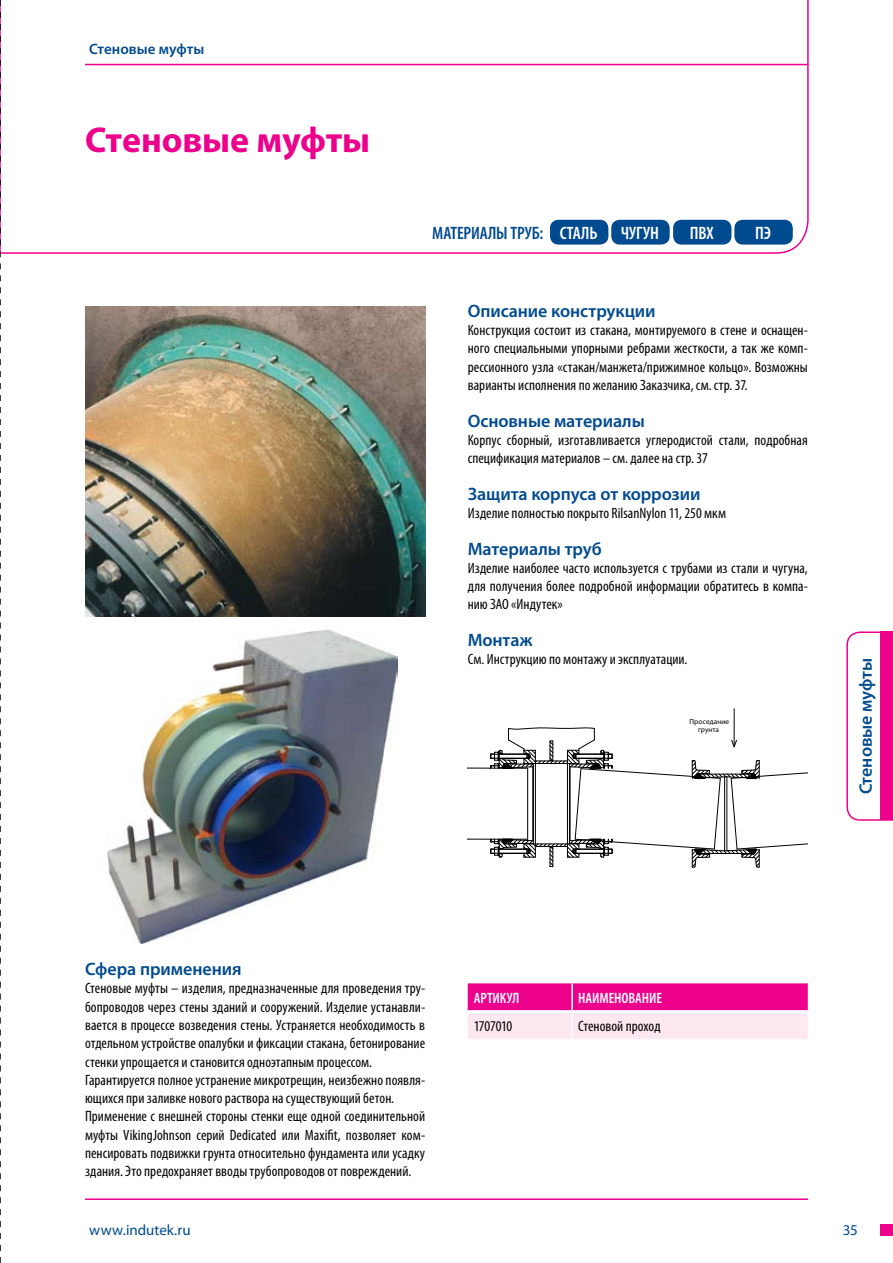
<style>
.page{position:relative;width:893px;height:1263px;background:#fff}
.page>*{position:absolute;margin:0;border:0;box-sizing:border-box;transform-origin:0 0}
.t1{font:700 36px "Myriad Pro";letter-spacing:-.005em;color:#ec008c}
.t2{font:600 18px "Myriad Pro";letter-spacing:-.005em;color:#004a8f}
.t3{font:600 condensed 18px "Myriad Pro";letter-spacing:.005em;color:#004a8f}
.t4{font:600 condensed 18px "Myriad Pro";letter-spacing:.005em;color:#fff}
.t5{font:condensed 15px/18.3px "Myriad Pro";letter-spacing:.005em;color:#000;text-align:justify}
.t6{font:600 condensed 15px "Myriad Pro";color:#fff}
.t7{font:15px "Myriad Pro";color:#004a8f}
.t8{font:600 15px "Myriad Pro";letter-spacing:.005em;color:#004a8f}
.t9{font:condensed 15px "Myriad Pro";letter-spacing:-.015em;color:#000}
.t10{font:7.35px/7.6px "Myriad Pro";letter-spacing:.01em;color:#000;text-align:center}
.s1{color:#fff}
</style>
<div class="page">
<div style="left:880px;top:1224px;width:13px;height:12px;background:#ec008c"></div>
<hr style="left:85px;top:1198px;width:723px;height:2px;background:#ec008c">
<svg style="left:846px;top:631px;width:47px;height:190px"></svg>
<hr style="left:468px;top:839px;width:60px;height:1px;background:#000">
<hr style="left:468px;top:767px;width:60px;height:2px;background:#000">
<hr style="left:734px;top:708px;width:1px;height:39px;background:#000">
<svg style="left:489px;top:727px;width:319px;height:141px"></svg>
<svg style="left:1px;top:0;width:808px;height:254px"></svg>
<svg style="left:468px;top:983px;width:340px;height:56px;background:#f473be"></svg>
<hr style="left:468px;top:1010px;width:103px;height:3px;background:#fff">
<hr style="left:573px;top:1010px;width:235px;height:3px;background:#fff">
<hr style="left:571px;top:983px;width:2px;height:29px;background:#fff">
<hr style="left:571px;top:1012px;width:2px;height:27px;background:#fff">
<div style="left:550px;top:220px;width:58px;height:25px;background:#004a8f;border-radius:9px"></div>
<div style="left:673px;top:220px;width:58px;height:25px;background:#004a8f;border-radius:9px"></div>
<div style="left:611px;top:220px;width:59px;height:25px;background:#004a8f;border-radius:9px"></div>
<div style="left:734px;top:220px;width:59px;height:25px;background:#004a8f;border-radius:9px"></div>
<img style="left:85px;top:306px;width:340px;height:310px">
<img style="left:108px;top:630px;width:289px;height:313px">
<svg style="left:0;top:0;width:1px;height:1263px"></svg>
<p class="t8" style="left:89px;top:41px;width:116px">Стеновые муфты</p>
<h1 class="t1" style="left:85px;top:120px;width:287px">Стеновые муфты</h1>
<p class="t3" style="left:432px;top:223px;width:167px">Материалы труб: <span class="s1">Сталь</span></p>
<p class="t4" style="left:621px;top:223px;width:37px">чугун</p>
<p class="t4" style="left:690px;top:223px;width:25px">ПВХ</p>
<p class="t4" style="left:755px;top:223px;width:17px">ПЭ</p>
<p class="t2" style="left:468px;top:301px;width:189px">Описание конструкции</p>
<p class="t5" style="left:468px;top:321px;width:342px">Конструкция состоит из стакана, монтируемого в стене и оснащен&shy;ного специальными упорными ребрами жесткости, а так же комп&shy;рессионного узла «стакан/манжета/прижимное кольцо». Возможны варианты исполнения по желанию Заказчика, см. стр. 37.</p>
<p class="t2" style="left:468px;top:410px;width:179px">Основные материалы</p>
<p class="t5" style="left:468px;top:431px;width:342px">Корпус сборный, изготавливается углеродистой стали, подробная спецификация материалов – см. далее на стр. 37</p>
<p class="t2" style="left:468px;top:484px;width:234px">Защита корпуса от коррозии</p>
<p class="t5" style="left:468px;top:504px;width:260px">Изделие полностью покрыто RilsanNylon 11, 250 мкм</p>
<p class="t2" style="left:468px;top:538px;width:136px">Материалы труб</p>
<p class="t5" style="left:468px;top:559px;width:342px">Изделие наиболее часто используется с трубами из стали и чугуна, для получения более подробной информации обратитесь в компа&shy;нию ЗАО «Индутек»</p>
<p class="t2" style="left:468px;top:630px;width:66px">Монтаж</p>
<p class="t5" style="left:468px;top:650px;width:221px">См. Инструкцию по монтажу и эксплуатации.</p>
<p class="t10" style="left:689px;top:717px;width:41px">Проседание грунта</p>
<p class="t2" style="left:856px;top:794px;width:138px;rotate:-90deg">Стеновые муфты</p>
<p class="t2" style="left:85px;top:959px;width:158px">Сфера применения</p>
<p class="t5" style="left:85px;top:979px;width:342px;text-align:left">Стеновые муфты – изделия, предназначенные для проведения тру&shy;бопроводов через стены зданий и сооружений. Изделие устанавли&shy;вается в процессе возведения стены. Устраняется необходимость в отдельном устройстве опалубки и фиксации стакана, бетонирование стенки упрощается и становится одноэтапным процессом.<br>Гарантируется полное устранение микротрещин, неизбежно появля&shy;ющихся при заливке нового раствора на существующий бетон.<br>Применение c внешней стороны стенки еще одной соединительной муфты VikingJohnson серий Dedicated или Maxifit, позволяет ком&shy;пенсировать подвижки грунта относительно фундамента или усадку здания. Это предохраняет вводы трубопроводов от повреждений.</p>
<p class="t6" style="left:474px;top:990px;width:46px">Артикул</p>
<p class="t6" style="left:578px;top:990px;width:86px">Наименование</p>
<p class="t9" style="left:474px;top:1018px;width:40px">1707010</p>
<p class="t5" style="left:578px;top:1017px;width:84px">Стеновой проход</p>
<p class="t7" style="left:89px;top:1221px;width:103px">www.indutek.ru</p>
<p class="t7" style="left:843px;top:1221px;width:16px">35</p>
</div>
